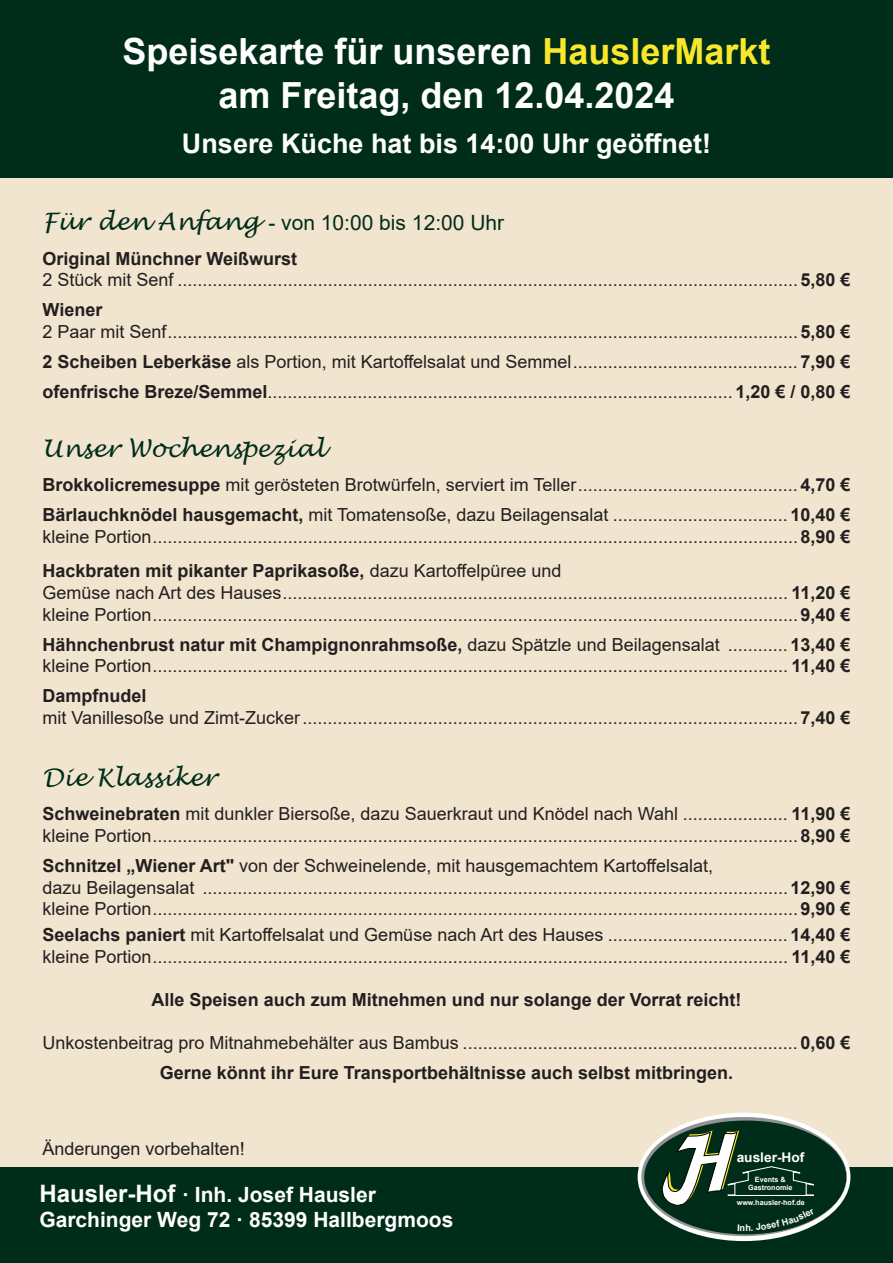
<style>
.page{position:relative;width:893px;height:1263px;background:#fff}
.page>*{position:absolute;margin:0;border:0;box-sizing:border-box;transform-origin:0 0}
.t1{font:700 36px/43.2px "Arial";color:#fff;text-align:center}
.t2{font:700 27px "Arial";color:#fff}
.t3{font:italic 24px "Lucida Handwriting";color:#002d1a}
.t4{font:700 24px "Arial";color:#fff}
.t5{font:700 21px/25.2px "Arial";color:#fff}
.t6{font:21px "Arial";color:#002d1a}
.t7{font:18px/21.6px "Arial";color:#231f20}
.t8{font:700 18px "Arial";color:#231f20}
.t9{font:700 13.35px "Arial";color:#fff}
.t10{font:700 7.2px/8.7px "Arial";color:#fff;text-align:center}
.s1{color:#f8e72a}
.s2{font-family:"Lucida Handwriting";font-style:italic;font-size:24px}
.s3{font-weight:700}
.s4{font-weight:700;font-size:18.15px}
.s5{font-size:21px}
</style>
<div class="page">
<div style="left:0;top:177px;width:893px;height:990px;background:#f2e5cf"></div>
<div style="left:0;top:0;width:893px;height:177px;background:#002d1a"></div>
<div style="left:0;top:1167px;width:893px;height:96px;background:#002d1a"></div>
<div style="left:638px;top:1113px;width:212px;height:128px;background:#fff;border-radius:50%"></div>
<svg style="left:641px;top:1117px;width:206px;height:119px"></svg>
<h1 class="t1" style="left:122px;top:31px;width:650px">Speisekarte für unseren <span class="s1">HauslerMarkt </span>am Freitag, den 12.04.2024</h1>
<h2 class="t2" style="left:182px;top:124px;width:530px">Unsere Küche hat bis 14:00 Uhr geöffnet!</h2>
<p class="t6" style="left:43px;top:209px;width:463px"><span class="s2">Für den Anfang</span> - von 10:00 bis 12:00 Uhr</p>
<p class="t7" style="left:43px;top:248px;width:809px"><span class="s3">Original Münchner Weißwurst<br></span>2 Stück mit Senf ............................................................................................................................<span class="s3">5,80 €</span></p>
<p class="t7" style="left:43px;top:299px;width:809px"><span class="s3">Wiener<br></span>2 Paar mit Senf..............................................................................................................................<span class="s4">5,80 €</span></p>
<p class="t7" style="left:43px;top:347px;width:809px;line-height:30.2px"><span class="s3">2 Scheiben Leberkäse</span> als Portion, mit Kartoffelsalat und Semmel............................................. <span class="s3">7,90 € ofenfrische Breze/Semmel</span>.............................................................................................<span class="s3">1,20 € / 0,80 €</span></p>
<h3 class="t3" style="left:43px;top:434px;width:284px">Unser Wochenspezial</h3>
<p class="t7" style="left:43px;top:470px;width:809px;line-height:30.2px"><span class="s3">Brokkolicremesuppe</span> mit gerösteten Brotwürfeln, serviert im Teller............................................ <span class="s3">4,70 €<br>Bärlauchknödel hausgemacht,</span> mit Tomatensoße, dazu Beilagensalat ................................... <span class="s3">10,40 €</span></p>
<p class="t7" style="left:43px;top:519px;width:809px;line-height:34.3px">kleine Portion.................................................................................................................................<span class="s3">8,90 €<br>Hackbraten mit pikanter Paprikasoße,</span> dazu Kartoffelpüree und</p>
<p class="t7" style="left:43px;top:582px;width:809px">Gemüse nach Art des Hauses..................................................................................................... <span class="s3">11,20 € </span>kleine Portion.................................................................................................................................<span class="s3">9,40 €</span></p>
<p class="t7" style="left:43px;top:633px;width:809px"><span class="s3">Hähnchenbrust natur mit Champignonrahmsoße,</span> dazu Spätzle und Beilagensalat ............ <span class="s3">13,40 € </span>kleine Portion............................................................................................................................... <span class="s3">11,40 €</span></p>
<p class="t7" style="left:43px;top:685px;width:809px"><span class="s3">Dampfnudel<br></span>mit Vanillesoße und Zimt-Zucker...................................................................................................<span class="s3">7,40 €</span></p>
<h3 class="t3" style="left:43px;top:763px;width:175px">Die Klassiker</h3>
<p class="t7" style="left:43px;top:803px;width:809px"><span class="s3">Schweinebraten</span> mit dunkler Biersoße, dazu Sauerkraut und Knödel nach Wahl ..................... <span class="s3">11,90 € </span>kleine Portion.................................................................................................................................<span class="s3">8,90 €</span></p>
<p class="t7" style="left:43px;top:855px;width:809px"><span class="s3">Schnitzel „Wiener Art"</span> von der Schweinelende, mit hausgemachtem Kartoffelsalat,<br>dazu Beilagensalat .....................................................................................................................<span class="s3">12,90 € </span>kleine Portion.................................................................................................................................<span class="s3">9,90 €</span></p>
<p class="t7" style="left:43px;top:924px;width:809px"><span class="s3">Seelachs paniert</span> mit Kartoffelsalat und Gemüse nach Art des Hauses .................................... <span class="s3">14,40 € </span>kleine Portion............................................................................................................................... <span class="s3">11,40 €</span></p>
<p class="t8" style="left:152px;top:987px;width:591px">Alle Speisen auch zum Mitnehmen und nur solange der Vorrat reicht!</p>
<p class="t7" style="left:43px;top:1027px;width:809px;line-height:30.2px;text-align:center">Unkostenbeitrag pro Mitnahmebehälter aus Bambus ...................................................................<span class="s3">0,60 €<br>Gerne könnt ihr Eure Transportbehältnisse auch selbst mitbringen.</span></p>
<p class="t7" style="left:43px;top:1137px;width:204px">Änderungen vorbehalten!</p>
<h3 class="t4" style="left:39px;top:1176px;width:151px">Hausler-Hof <span class="s5">·</span></h3>
<p class="t5" style="left:39px;top:1182px;width:415px;text-indent:156px">Inh. Josef Hausler<br>Garchinger Weg 72 · 85399 Hallbergmoos</p>
<p class="t9" style="left:737px;top:1148px;width:69px">ausler-Hof</p>
<p class="t10" style="left:748px;top:1175px;width:46px">Events &amp;<br>Gastronomie</p>
<p class="t10" style="left:737px;top:1198px;width:70px">www.hausler-hof.de</p>
</div>
